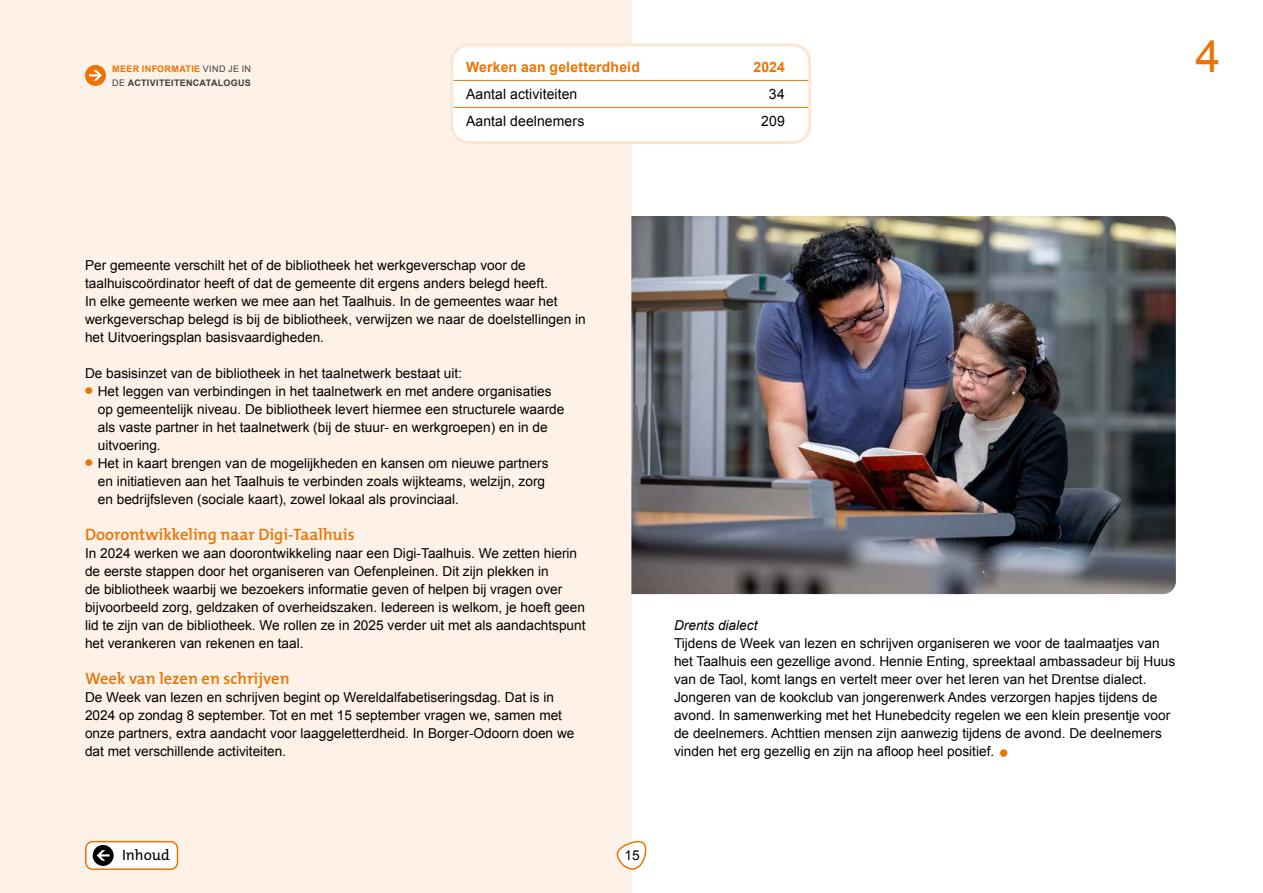
<style>
.page{position:relative;width:1263px;height:893px;background:#fff}
.page>*{position:absolute;margin:0;border:0;box-sizing:border-box;transform-origin:0 0}
.t1{font:45px "Arial";color:#ee7203}
.t2{font:600 16.5px "The Mix";color:#ee7203}
.t3{font:15px "The Mix";color:#000}
.t4{font:14.25px "Arial";letter-spacing:.01em;color:#000}
.t5{font:700 14.25px "Arial";letter-spacing:.015em;color:#ee7203}
.t6{font:13.65px/18px "Arial";color:#000}
.t7{font:italic 13.65px "Arial";color:#000}
.t8{font:700 9px "Arial";letter-spacing:.035em;color:#3c3c3b}
.t9{font:700 9px "Arial";letter-spacing:.04em;color:#ee7203}
.s1{font-weight:400;color:#3c3c3b}
.s2{font-weight:400}
.s3{font-family:"The Mix";font-weight:900;font-size:18px;color:#ee7203}
.s4{font-weight:900;font-size:22.5px;color:#ee7203}
</style>
<div class="page">
<div style="left:0;top:0;width:631px;height:893px;background:#fef2e8"></div>
<svg style="left:616px;top:839px;width:31px;height:31px"></svg>
<div style="left:452px;top:45px;width:358px;height:98px;background:#fff;border-radius:17px"></div>
<div style="left:450px;top:43px;width:361px;height:101px;border:3px solid #fde6d1;border-radius:17px"></div>
<hr style="left:454px;top:80px;width:354px;height:1px;background:#ee7203">
<hr style="left:454px;top:107px;width:354px;height:1px;background:#ee7203">
<div style="left:85px;top:65px;width:21px;height:21px;background:#ee7203;border-radius:50%"></div>
<svg style="left:89px;top:70px;width:13px;height:11px"></svg>
<img style="left:631px;top:216px;width:545px;height:378px">
<div style="left:86px;top:842px;width:91px;height:27px;background:#fff;border-radius:7px"></div>
<div style="left:85px;top:841px;width:93px;height:29px;border:2px solid #ee7203;border-radius:7px"></div>
<div style="left:93px;top:845px;width:21px;height:21px;background:#000;border-radius:50%"></div>
<svg style="left:97px;top:850px;width:13px;height:11px"></svg>
<p class="t9" style="left:112px;top:63px;width:140px">MEER INFORMATIE <span class="s1">VIND JE IN</span></p>
<p class="t8" style="left:112px;top:76px;width:140px"><span class="s2">DE</span> ACTIVITEITENCATALOGUS</p>
<p class="t5" style="left:466px;top:58px;width:175px">Werken aan geletterdheid</p>
<p class="t5" style="left:753px;top:58px;width:33px">2024</p>
<p class="t4" style="left:466px;top:85px;width:113px">Aantal activiteiten</p>
<p class="t4" style="left:769px;top:85px;width:17px">34</p>
<p class="t4" style="left:466px;top:112px;width:120px">Aantal deelnemers</p>
<p class="t4" style="left:761px;top:112px;width:25px">209</p>
<p class="t1" style="left:1195px;top:27px;width:27px">4</p>
<p class="t6" style="left:85px;top:256px;width:502px">Per gemeente verschilt het of de bibliotheek het werkgeverschap voor de taalhuiscoördinator heeft of dat de gemeente dit ergens anders belegd heeft.<br>In elke gemeente werken we mee aan het Taalhuis. In de gemeentes waar het werkgeverschap belegd is bij de bibliotheek, verwijzen we naar de doelstellingen in het Uitvoeringsplan basisvaardigheden.</p>
<p class="t6" style="left:85px;top:364px;width:379px">De basisinzet van de bibliotheek in het taalnetwerk bestaat uit:</p>
<p class="t6" style="left:85px;top:382px;width:468px"><span class="s3">•</span> Het leggen van verbindingen in het taalnetwerk en met andere organisaties</p>
<p class="t6" style="left:98px;top:400px;width:468px">op gemeentelijk niveau. De bibliotheek levert hiermee een structurele waarde als vaste partner in het taalnetwerk (bij de stuur- en werkgroepen) en in de</p>
<p class="t6" style="left:98px;top:436px;width:64px">uitvoering.</p>
<p class="t6" style="left:85px;top:454px;width:465px;text-align:right"><span class="s3">•</span> Het in kaart brengen van de mogelijkheden en kansen om nieuwe partners en initiatieven aan het Taalhuis te verbinden zoals wijkteams, welzijn, zorg</p>
<p class="t6" style="left:98px;top:490px;width:363px">en bedrijfsleven (sociale kaart), zowel lokaal als provinciaal.</p>
<p class="t2" style="left:85px;top:521px;width:271px">Doorontwikkeling naar Digi-Taalhuis</p>
<p class="t6" style="left:85px;top:544px;width:502px">In 2024 werken we aan doorontwikkeling naar een Digi-Taalhuis. We zetten hierin de eerste stappen door het organiseren van Oefenpleinen. Dit zijn plekken in<br>de bibliotheek waarbij we bezoekers informatie geven of helpen bij vragen over bijvoorbeeld zorg, geldzaken of overheidszaken. Iedereen is welkom, je hoeft geen lid te zijn van de bibliotheek. We rollen ze in 2025 verder uit met als aandachtspunt het verankeren van rekenen en taal.</p>
<p class="t2" style="left:85px;top:665px;width:206px">Week van lezen en schrijven</p>
<p class="t6" style="left:85px;top:688px;width:491px">De Week van lezen en schrijven begint op Wereldalfabetiseringsdag. Dat is in 2024 op zondag 8 september. Tot en met 15 september vragen we, samen met onze partners, extra aandacht voor laaggeletterdheid. In Borger-Odoorn doen we dat met verschillende activiteiten.</p>
<p class="t3" style="left:122px;top:842px;width:49px">Inhoud</p>
<p class="t7" style="left:674px;top:616px;width:85px">Drents dialect</p>
<p class="t6" style="left:674px;top:634px;width:503px">Tijdens de Week van lezen en schrijven organiseren we voor de taalmaatjes van het Taalhuis een gezellige avond. Hennie Enting, spreektaal ambassadeur bij Huus van de Taol, komt langs en vertelt meer over het leren van het Drentse dialect.<br>Jongeren van de kookclub van jongerenwerk Andes verzorgen hapjes tijdens de avond. In samenwerking met het Hunebedcity regelen we een klein presentje voor de deelnemers. Achttien mensen zijn aanwezig tijdens de avond. De deelnemers vinden het erg gezellig en zijn na afloop heel positief. <span class="s4">•</span></p>
<p class="t6" style="left:625px;top:846px;width:17px">15</p>
</div>
